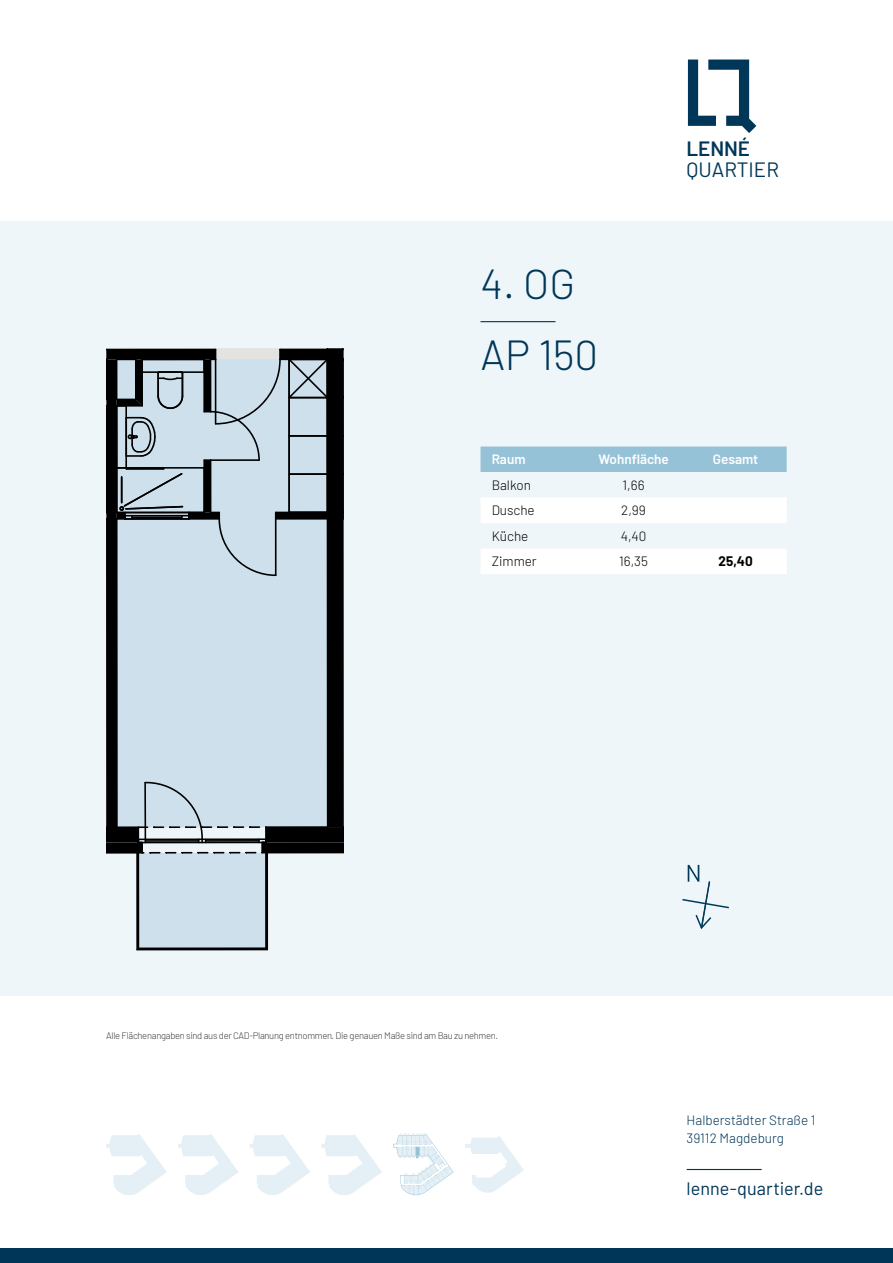
<style>
.page{position:relative;width:893px;height:1263px;background:#fff}
.page>*{position:absolute;margin:0;border:0;box-sizing:border-box;transform-origin:0 0}
.t1{font:300 42px "Barlow";color:#003758}
.t2{font:20.7px "Barlow";color:#003758}
.t3{font:600 20.7px "Barlow";letter-spacing:-.01em;color:#003758}
.t4{font:18px "Barlow";color:#003758}
.t5{font:300 13.5px "Barlow";color:#000}
.t6{font:300 13.5px/18px "Barlow";color:#003758}
.t7{font:600 13.5px "Barlow";color:#fff}
.t8{font:700 13.5px "Barlow";color:#000}
.t9{font:300 9.45px "Barlow";letter-spacing:-.03em;color:#3c3c3b}
</style>
<div class="page">
<svg style="left:688px;top:60px;width:68px;height:73px"></svg>
<div style="left:0;top:1248px;width:893px;height:15px;background:#003758"></div>
<hr style="left:687px;top:1169px;width:75px;height:1px;background:#003758">
<svg style="left:106px;top:1134px;width:61px;height:61px"></svg>
<svg style="left:178px;top:1134px;width:60px;height:61px"></svg>
<svg style="left:250px;top:1134px;width:60px;height:61px"></svg>
<svg style="left:321px;top:1134px;width:61px;height:61px"></svg>
<svg style="left:465px;top:1136px;width:59px;height:57px"></svg>
<div style="left:0;top:221px;width:893px;height:775px;background:#eff6f9"></div>
<svg style="left:393px;top:1133px;width:61px;height:62px"></svg>
<hr style="left:480px;top:321px;width:75px;height:1px;background:#003758">
<div style="left:480px;top:446px;width:307px;height:26px;background:#96c2d7"></div>
<svg style="left:481px;top:498px;width:306px;height:76px"></svg>
<div style="left:117px;top:359px;width:211px;height:468px;background:#cee0eb"></div>
<div style="left:327px;top:359px;width:16px;height:468px;background:#000"></div>
<hr style="left:342px;top:359px;width:2px;height:468px;background:#000">
<div style="left:106px;top:349px;width:110px;height:10px;background:#000"></div>
<div style="left:107px;top:359px;width:10px;height:468px;background:#000"></div>
<hr style="left:116px;top:519px;width:2px;height:308px;background:#000">
<hr style="left:106px;top:359px;width:2px;height:40px;background:#000">
<hr style="left:106px;top:519px;width:2px;height:308px;background:#000">
<hr style="left:106px;top:406px;width:2px;height:62px;background:#000">
<svg style="left:106px;top:468px;width:1px;height:51px"></svg>
<svg style="left:106px;top:781px;width:238px;height:169px"></svg>
<svg style="left:117px;top:349px;width:227px;height:228px"></svg>
<svg style="left:682px;top:865px;width:47px;height:65px"></svg>
<h1 class="t1" style="left:480px;top:254px;width:96px">4. OG</h1>
<h1 class="t1" style="left:480px;top:324px;width:119px">AP 150</h1>
<h2 class="t3" style="left:687px;top:133px;width:65px">LENNÉ</h2>
<h2 class="t2" style="left:687px;top:155px;width:94px">QUARTIER</h2>
<h3 class="t7" style="left:492px;top:449px;width:35px">Raum</h3>
<h3 class="t7" style="left:598px;top:449px;width:72px">Wohnfläche</h3>
<h3 class="t7" style="left:713px;top:449px;width:47px">Gesamt</h3>
<h3 class="t5" style="left:492px;top:475px;width:41px">Balkon</h3>
<h3 class="t5" style="left:623px;top:475px;width:24px">1,66</h3>
<h3 class="t5" style="left:492px;top:501px;width:45px">Dusche</h3>
<h3 class="t5" style="left:621px;top:501px;width:26px">2,99</h3>
<h3 class="t5" style="left:492px;top:526px;width:38px">Küche</h3>
<h3 class="t5" style="left:621px;top:526px;width:27px">4,40</h3>
<h3 class="t5" style="left:492px;top:552px;width:47px">Zimmer</h3>
<h3 class="t5" style="left:619px;top:552px;width:30px">16,35</h3>
<h3 class="t8" style="left:718px;top:551px;width:36px">25,40</h3>
<p class="t9" style="left:106px;top:1028px;width:393px">Alle Flächenangaben sind aus der CAD-Planung entnommen. Die genauen Maße sind am Bau zu nehmen.</p>
<h3 class="t6" style="left:687px;top:1110px;width:131px">Halberstädter Straße 1<br>39112 Magdeburg</h3>
<h3 class="t4" style="left:687px;top:1176px;width:138px">lenne-quartier.de</h3>
</div>
